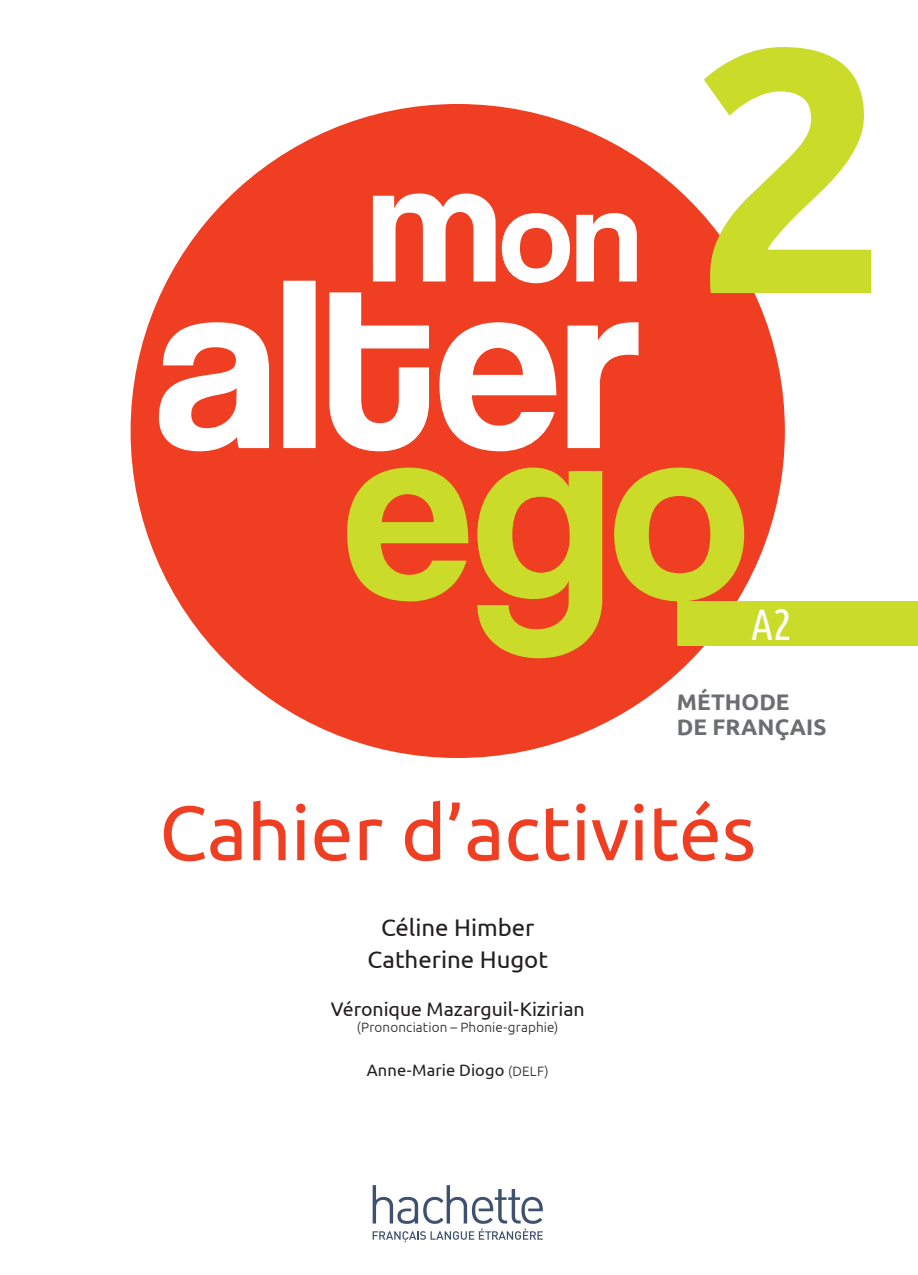
<style>
.page{position:relative;width:918px;height:1275px;background:#fff}
.page>*{position:absolute;margin:0;border:0;box-sizing:border-box;transform-origin:0 0}
.t1{font:700 346.8px "Ubuntu";color:#cadb2a}
.t2{font:76.8px "Ubuntu";color:#ef3e22}
.t3{font:43.65px "Ubuntu Condensed";color:#fff}
.t4{font:24px/31.5px "Ubuntu";color:#231f20;text-align:center}
.t5{font:700 22.5px/25.7px "Ubuntu";letter-spacing:.005em;color:#6c6d70}
.t6{font:19.5px "Ubuntu";letter-spacing:-.005em;color:#231f20}
.t7{font:16.5px "Ubuntu";letter-spacing:.005em;color:#231f20}
.t8{font:300 13.5px "Ubuntu";letter-spacing:.01em;color:#231f20}
.s1{font-weight:300;font-size:13.5px}
</style>
<div class="page">
<div style="left:131px;top:104px;width:653px;height:654px;background:#ef3e22;border-radius:50%"></div>
<svg style="left:159px;top:281px;width:479px;height:170px"></svg>
<svg style="left:347px;top:467px;width:397px;height:191px"></svg>
<svg style="left:373px;top:193px;width:263px;height:90px"></svg>
<div style="left:677px;top:601px;width:240px;height:44px;background:#cadb2a"></div>
<svg style="left:372px;top:1185px;width:170px;height:57px"></svg>
<h1 class="t1" style="left:691px;top:-41px;width:199px">2</h1>
<h3 class="t3" style="left:751px;top:597px;width:42px">A2</h3>
<h3 class="t5" style="left:677px;top:688px;width:151px">MÉTHODE<br>DE FRANÇAIS</h3>
<h2 class="t2" style="left:159px;top:786px;width:598px">Cahier d’activités</h2>
<h3 class="t4" style="left:367px;top:911px;width:182px">Céline Himber<br>Catherine Hugot</h3>
<h3 class="t6" style="left:331px;top:997px;width:255px">Véronique Mazarguil-Kizirian</h3>
<p class="t8" style="left:357px;top:1019px;width:203px">(Prononciation – Phonie-graphie)</p>
<p class="t7" style="left:367px;top:1060px;width:183px">Anne-Marie Diogo <span class="s1">(DELF)</span></p>
</div>
